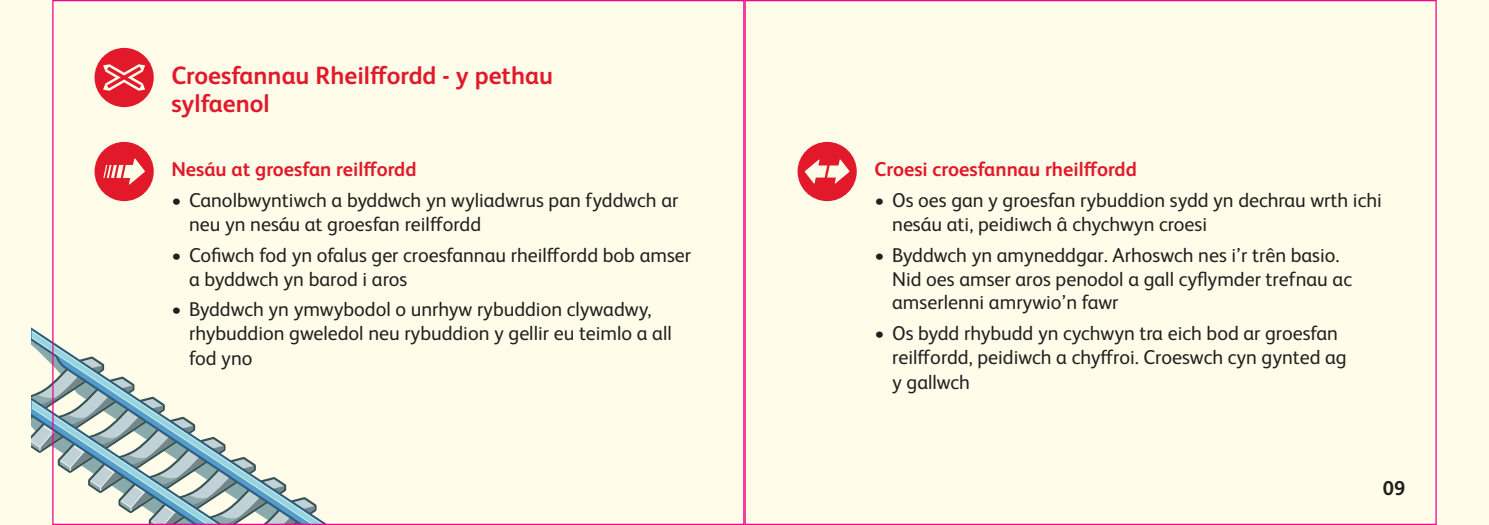
<style>
.page{position:relative;width:1489px;height:525px;background:#fff}
.page>*{position:absolute;margin:0;border:0;box-sizing:border-box;transform-origin:0 0}
.t1{font:700 25px/27.5px "Network Rail Sans";color:#e2192b}
.t2{font:20px/23.8px "Network Rail Sans";color:#231f20}
.t3{font:700 20px "Network Rail Sans";color:#e2192b}
.t4{font:700 20px "Network Rail Sans";color:#231f20}
</style>
<div class="page">
<div style="left:0;top:0;width:744px;height:524px;background:#fffde9"></div>
<div style="left:744px;top:0;width:744px;height:524px;background:#fffde9"></div>
<svg style="left:94px;top:48px;width:60px;height:59px"></svg>
<svg style="left:797px;top:142px;width:59px;height:59px"></svg>
<svg style="left:94px;top:142px;width:60px;height:59px"></svg>
<svg style="left:32px;top:330px;width:292px;height:192px"></svg>
<p class="t1" style="left:171px;top:61px;width:383px">Croesfannau Rheilffordd - y pethau sylfaenol</p>
<p class="t3" style="left:171px;top:156px;width:247px">Nesáu at groesfan reilffordd</p>
<p class="t2" style="left:189px;top:187px;width:491px;text-indent:-18px">• Canolbwyntiwch a byddwch yn wyliadwrus pan fyddwch ar neu yn nesáu at groesfan reilffordd</p>
<p class="t2" style="left:189px;top:242px;width:503px;text-indent:-18px">• Cofiwch fod yn ofalus ger croesfannau rheilffordd bob amser a byddwch yn barod i aros</p>
<p class="t2" style="left:189px;top:296px;width:484px;line-height:24.4px;text-indent:-18px">• Byddwch yn ymwybodol o unrhyw rybuddion clywadwy, rhybuddion gweledol neu rybuddion y gellir eu teimlo a all fod yno</p>
<p class="t3" style="left:874px;top:156px;width:264px">Croesi croesfannau rheilffordd</p>
<p class="t2" style="left:892px;top:187px;width:491px;text-indent:-18px">• Os oes gan y groesfan rybuddion sydd yn dechrau wrth ichi nesáu ati, peidiwch â chychwyn croesi</p>
<p class="t2" style="left:892px;top:242px;width:461px;text-indent:-18px">• Byddwch yn amyneddgar. Arhoswch nes i’r trên basio.<br>Nid oes amser aros penodol a gall cyflymder trefnau ac amserlenni amrywio’n fawr</p>
<p class="t2" style="left:892px;top:320px;width:456px;line-height:24.4px;text-indent:-18px">• Os bydd rhybudd yn cychwyn tra eich bod ar groesfan reilffordd, peidiwch a chyffroi. Croeswch cyn gynted ag y gallwch</p>
<p class="t4" style="left:1382px;top:474px;width:24px">09</p>
</div>
